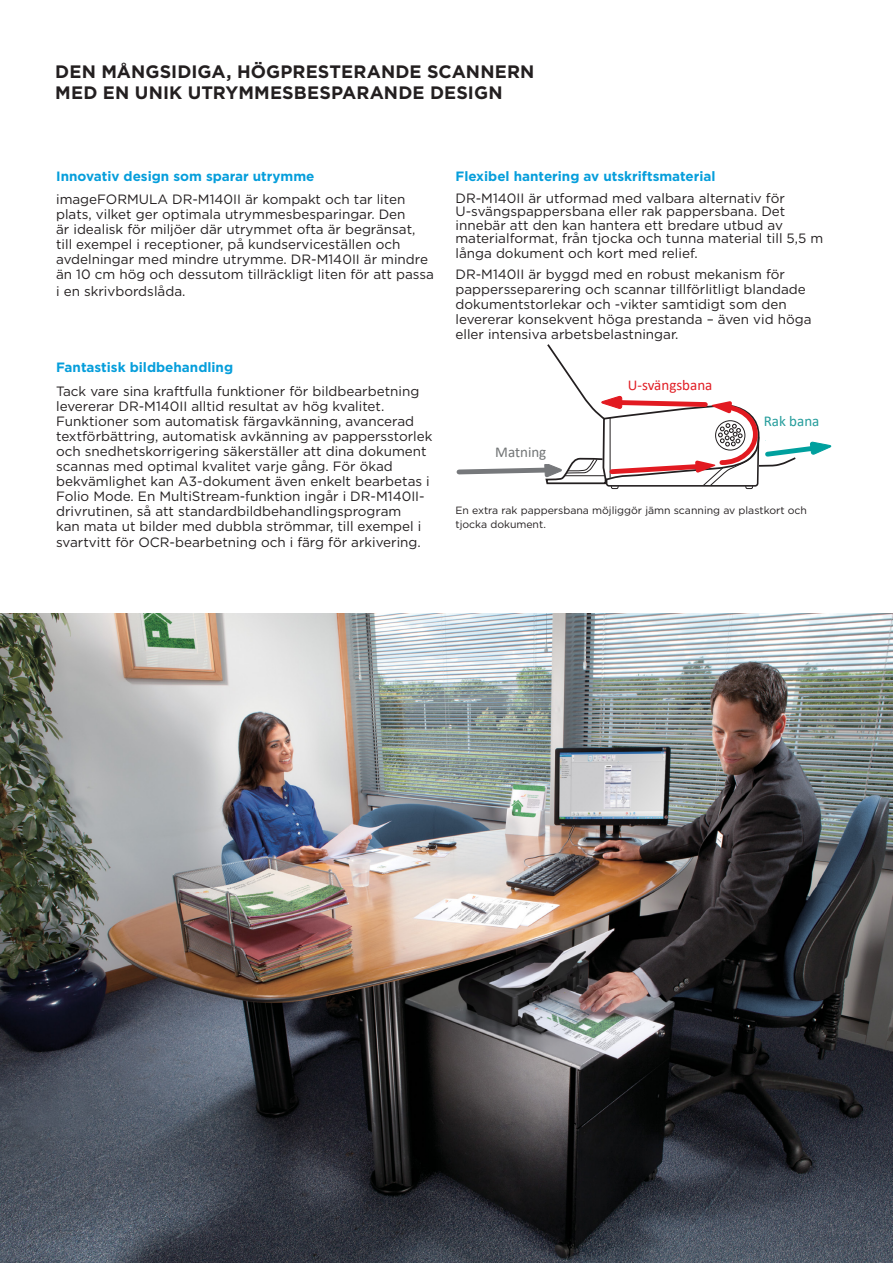
<style>
.page{position:relative;width:893px;height:1263px;background:#fff}
.page>*{position:absolute;margin:0;border:0;box-sizing:border-box;transform-origin:0 0}
.C_-_Head{font:700 18px "Gotham";letter-spacing:.005em;color:#231f20}
.t1{font:300 15.15px "Denda New";color:#e21a21}
.t2{font:300 15.15px "Denda New";color:#00a09e}
.t3{font:300 15.15px "Denda New";color:#76787b}
.COVER_HEADER_SMALL{font:15px "Calibri";color:#e11e25}
.COVER_HEADER_SMALL-2{font:15px "Calibri";color:#259d9c}
.COVER_HEADER_SMALL-3{font:15px "Calibri";color:#727576}
.BODY_BULLETS{font:13.5px/15.1px "Gotham";color:#231f20}
.SUBHEAD{font:13.5px/15px "Gotham";color:#231f20}
.SUBHEAD-2{font:700 13.5px "Gotham";color:#069edb}
.BODY_BULLETS-2{font:700 13.5px "Gotham";color:#069edb}
.BODY_BULLETS-3{font:10.5px/13.5px "Gotham";color:#231f20}
</style>
<div class="page">
<img style="left:0;top:613px;width:893px;height:650px">
<svg style="left:456px;top:344px;width:375px;height:146px"></svg>
<div style="left:484px;top:445px;width:70px;height:19px;background:#fff"></div>
<p class="C_-_Head" style="left:55px;top:60px;width:481px">DEN MÅNGSIDIGA, HÖGPRESTERANDE SCANNERN</p>
<p class="C_-_Head" style="left:55px;top:81px;width:449px">MED EN UNIK UTRYMMESBESPARANDE DESIGN</p>
<p class="SUBHEAD-2" style="left:56px;top:167px;width:260px">Innovativ design som sparar utrymme</p>
<p class="SUBHEAD" style="left:56px;top:192px;width:379px">imageFORMULA DR-M140II är kompakt och tar liten plats, vilket ger optimala utrymmesbesparingar. Den<br>är idealisk för miljöer där utrymmet ofta är begränsat, till exempel i receptioner, på kundserviceställen och avdelningar med mindre utrymme. DR-M140II är mindre än 10 cm hög och dessutom tillräckligt liten för att passa</p>
<p class="SUBHEAD" style="left:56px;top:283px;width:131px">i en skrivbordslåda.</p>
<p class="SUBHEAD-2" style="left:56px;top:359px;width:179px">Fantastisk bildbehandling</p>
<p class="BODY_BULLETS" style="left:56px;top:383px;width:378px">Tack vare sina kraftfulla funktioner för bildbearbetning levererar DR-M140II alltid resultat av hög kvalitet.<br>Funktioner som automatisk färgavkänning, avancerad textförbättring, automatisk avkänning av pappersstorlek och snedhetskorrigering säkerställer att dina dokument scannas med optimal kvalitet varje gång. För ökad bekvämlighet kan A3-dokument även enkelt bearbetas i Folio Mode. En MultiStream-funktion ingår i DR-M140II&shy;drivrutinen, så att standardbildbehandlingsprogram<br>kan mata ut bilder med dubbla strömmar, till exempel i svartvitt för OCR-bearbetning och i färg för arkivering.</p>
<p class="BODY_BULLETS-2" style="left:455px;top:167px;width:262px">Flexibel hantering av utskriftsmaterial</p>
<p class="BODY_BULLETS" style="left:455px;top:191px;width:369px;line-height:13.5px">DR-M140II är utformad med valbara alternativ för U-svängspappersbana eller rak pappersbana. Det innebär att den kan hantera ett bredare utbud av materialformat, från tjocka och tunna material till 5,5 m</p>
<p class="BODY_BULLETS" style="left:455px;top:246px;width:244px">långa dokument och kort med relief.</p>
<p class="BODY_BULLETS" style="left:455px;top:267px;width:358px">DR-M140II är byggd med en robust mekanism för pappersseparering och scannar tillförlitligt blandade dokumentstorlekar och -vikter samtidigt som den levererar konsekvent höga prestanda – även vid höga eller intensiva arbetsbelastningar.</p>
<p class="t3" style="left:496px;top:444px;width:50px">Feeding</p>
<p class="COVER_HEADER_SMALL-3" style="left:495px;top:442px;width:53px">Matning</p>
<p class="COVER_HEADER_SMALL" style="left:628px;top:374px;width:86px">U-svängsbana</p>
<p class="t1" style="left:628px;top:378px;width:74px">U-Turn Path</p>
<p class="t2" style="left:765px;top:413px;width:48px">Straight</p>
<p class="COVER_HEADER_SMALL-2" style="left:764px;top:411px;width:57px">Rak bana</p>
<p class="BODY_BULLETS-3" style="left:455px;top:504px;width:353px">En extra rak pappersbana möjliggör jämn scanning av plastkort och tjocka dokument.</p>
</div>
